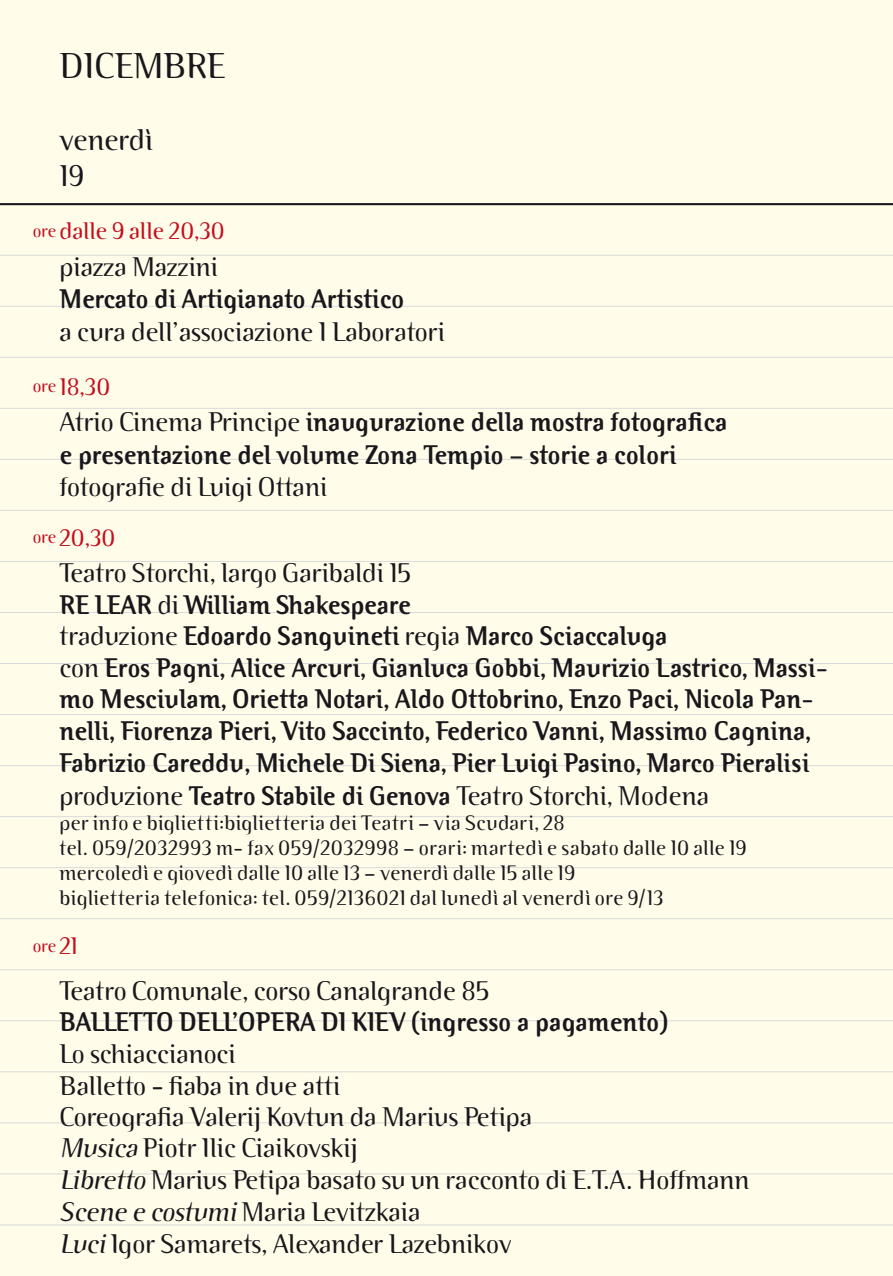
<style>
.page{position:relative;width:893px;height:1276px;background:#fffdea}
.page>*{position:absolute;margin:0;border:0;box-sizing:border-box;transform-origin:0 0}
.t1{font:300 36px "Binary ITC";color:#1a171c}
.t2{font:300 30px/36px "Binary ITC";color:#1a171c}
.t3{font:700 27px/31.8px "Binary ITC";letter-spacing:-.02em;color:#1a171c}
.t4{font:300 27px/31.5px "Binary ITC";color:#1a171c}
.t5{font:700 27px "Binary ITC";color:#1a171c}
.t6{font:300 24px "Binary ITC";color:#c50e1f}
.t7{font:300 21px/25.2px "Binary ITC";letter-spacing:.015em;color:#1a171c}
.t8{font:300 18px "Binary ITC";color:#c50e1f}
.s1{font-weight:300}
.s2{font-style:italic}
</style>
<div class="page">
<hr style="left:0;top:203px;width:893px;height:2px;background:#1a171c">
<hr style="left:0;top:255px;width:893px;height:1px;background:#d9dadb">
<hr style="left:0;top:306px;width:893px;height:1px;background:#d9dadb">
<hr style="left:0;top:357px;width:893px;height:1px;background:#d9dadb">
<hr style="left:0;top:408px;width:893px;height:1px;background:#d9dadb">
<hr style="left:0;top:459px;width:893px;height:1px;background:#d9dadb">
<hr style="left:0;top:510px;width:893px;height:1px;background:#d9dadb">
<hr style="left:0;top:561px;width:893px;height:1px;background:#d9dadb">
<hr style="left:0;top:612px;width:893px;height:1px;background:#d9dadb">
<hr style="left:0;top:663px;width:893px;height:1px;background:#d9dadb">
<hr style="left:0;top:714px;width:893px;height:1px;background:#d9dadb">
<hr style="left:0;top:765px;width:893px;height:1px;background:#d9dadb">
<hr style="left:0;top:816px;width:893px;height:1px;background:#d9dadb">
<hr style="left:0;top:867px;width:893px;height:1px;background:#d9dadb">
<hr style="left:0;top:918px;width:893px;height:1px;background:#d9dadb">
<hr style="left:0;top:969px;width:893px;height:1px;background:#d9dadb">
<hr style="left:0;top:1020px;width:893px;height:1px;background:#d9dadb">
<hr style="left:0;top:1071px;width:893px;height:1px;background:#d9dadb">
<hr style="left:0;top:1122px;width:893px;height:1px;background:#d9dadb">
<hr style="left:0;top:1173px;width:893px;height:1px;background:#d9dadb">
<hr style="left:0;top:1224px;width:893px;height:1px;background:#d9dadb">
<h1 class="t1" style="left:60px;top:45px;width:167px">DICEMBRE</h1>
<p class="t2" style="left:60px;top:122px;width:95px">venerdì<br>19</p>
<p class="t6" style="left:60px;top:217px;width:167px">dalle 9 alle 20,30</p>
<p class="t8" style="left:33px;top:220px;width:25px">ore</p>
<p class="t4" style="left:60px;top:251px;width:160px">piazza Mazzini</p>
<p class="t3" style="left:60px;top:283px;width:347px">Mercato di Artigianato Artistico</p>
<p class="t4" style="left:60px;top:316px;width:387px">a cura dell’associazione I Laboratori</p>
<p class="t6" style="left:60px;top:372px;width:52px">18,30</p>
<p class="t8" style="left:33px;top:376px;width:25px">ore</p>
<p class="t3" style="left:60px;top:406px;width:669px"><span class="s1">Atrio Cinema Principe</span> inaugurazione della mostra fotografica e presentazione del volume Zona Tempio – storie a colori</p>
<p class="t4" style="left:60px;top:471px;width:269px">fotografie di Luigi Ottani</p>
<p class="t6" style="left:60px;top:523px;width:57px">20,30</p>
<p class="t8" style="left:33px;top:526px;width:25px">ore</p>
<p class="t3" style="left:60px;top:557px;width:770px"><span class="s1">Teatro Storchi, largo Garibaldi 15<br></span>RE LEAR <span class="s1">di</span> William Shakespeare<br><span class="s1">traduzione</span> Edoardo Sanguineti <span class="s1">regia</span> Marco Sciaccaluga<br><span class="s1">con</span> Eros Pagni, Alice Arcuri, Gianluca Gobbi, Maurizio Lastrico, Massi&shy;mo Mesciulam, Orietta Notari, Aldo Ottobrino, Enzo Paci, Nicola Pan&shy;nelli, Fiorenza Pieri, Vito Saccinto, Federico Vanni, Massimo Cagnina, Fabrizio Careddu, Michele Di Siena, Pier Luigi Pasino, Marco Pieralisi <span class="s1">produzione</span> Teatro Stabile di Genova <span class="s1">Teatro Storchi, Modena</span></p>
<p class="t7" style="left:60px;top:810px;width:689px">per info e biglietti:biglietteria dei Teatri – via Scudari, 28<br>tel. 059/2032993 m- fax 059/2032998 – orari: martedì e sabato dalle 10 alle 19 mercoledì e giovedì dalle 10 alle 13 – venerdì dalle 15 alle 19<br>biglietteria telefonica: tel. 059/2136021 dal lunedì al venerdì ore 9/13</p>
<p class="t6" style="left:60px;top:931px;width:20px">21</p>
<p class="t8" style="left:33px;top:935px;width:25px">ore</p>
<p class="t4" style="left:60px;top:975px;width:432px">Teatro Comunale, corso Canalgrande 85</p>
<p class="t5" style="left:60px;top:1006px;width:610px">BALLETTO DELL’OPERA DI KIEV (ingresso a pagamento)</p>
<p class="t4" style="left:60px;top:1038px;width:692px">Lo schiaccianoci<br>Balletto - fiaba in due atti<br>Coreografia Valerij Kovtun da Marius Petipa<br><span class="s2">Musica</span> Piotr Ilic Ciaikovskij<br><span class="s2">Libretto</span> Marius Petipa basato su un racconto di E.T.A. Hoffmann <span class="s2">Scene e costumi</span>Maria Levitzkaia<br><span class="s2">Luci</span>Igor Samarets, Alexander Lazebnikov</p>
</div>
